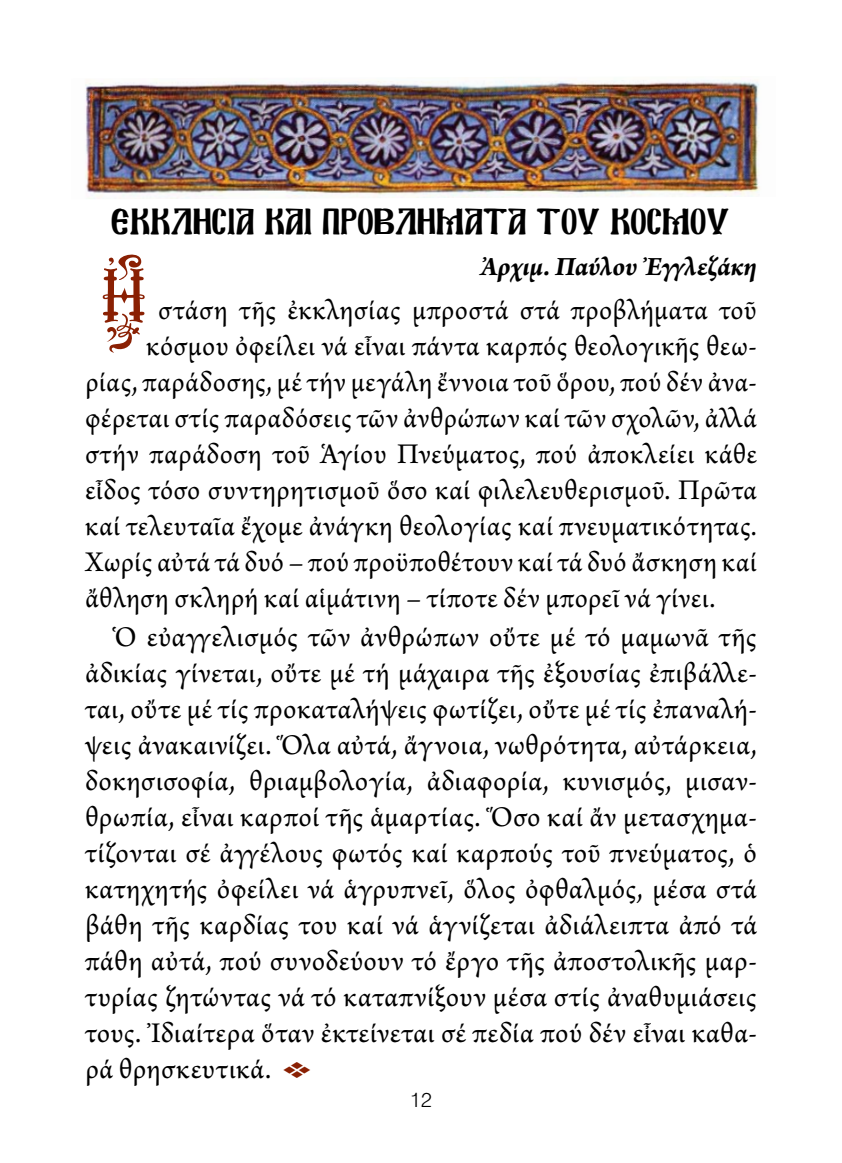
<style>
.page{position:relative;width:842px;height:1163px;background:#fff}
.page>*{position:absolute;margin:0;border:0;box-sizing:border-box;transform-origin:0 0}
.t1{font:100px "Mg Konstantinos";color:#8a2003}
.t2{font:32px "Mg Ekklisia Normal";color:#000}
.t3{font:30px/36px "Arno Pro";letter-spacing:.02em;color:#000;text-align:justify}
.t4{font:italic 700 28px "Arno Pro";letter-spacing:-.005em;color:#000}
.t5{font:300 20px "UB Helvetica";color:#000}
.s1{font-family:"Type Embellishments One Let Plain";font-size:24px;color:#8a2003}
</style>
<div class="page">
<img style="left:85px;top:79px;width:675px;height:120px">
<p class="t2" style="left:112px;top:208px;width:619px">EKKLHSIA KAI ¶ROBLHMATA TOY KOSMOY</p>
<h1 class="t1" style="left:103px;top:253px;width:48px">H</h1>
<p class="t4" style="left:481px;top:250px;width:278px">Ἀρχιμ. Παύλου Ἐγγλεζάκη</p>
<p class="t3" style="left:158px;top:293px;width:600px">στάση τῆς ἐκκλησίας μπροστά στά προβλήματα τοῦ</p>
<p class="t3" style="left:146px;top:329px;width:612px">κόσμου ὀφείλει νά εἶναι πάντα καρπός θεολογικῆς θεω-</p>
<p class="t3" style="left:85px;top:365px;width:673px">ρίας, παράδοσης, μέ τήν μεγάλη ἔννοια τοῦ ὅρου, πού δέν ἀνα-</p>
<p class="t3" style="left:85px;top:401px;width:673px">φέρεται στίς παραδόσεις τῶν ἀνθρώπων καί τῶν σχολῶν, ἀλλά</p>
<p class="t3" style="left:85px;top:437px;width:673px">στήν παράδοση τοῦ Ἁγίου Πνεύματος, πού ἀποκλείει κάθε</p>
<p class="t3" style="left:85px;top:473px;width:673px">εἶδος τόσο συντηρητισμοῦ ὅσο καί φιλελευθερισμοῦ. Πρῶτα</p>
<p class="t3" style="left:85px;top:509px;width:673px">καί τελευταῖα ἔχομε ἀνάγκη θεολογίας καί πνευματικότητας.</p>
<p class="t3" style="left:85px;top:545px;width:673px">Χωρίς αὐτά τά δυό – πού προϋποθέτουν καί τά δυό ἄσκηση καί</p>
<p class="t3" style="left:85px;top:581px;width:632px">ἄθληση σκληρή καί αἱμάτινη – τίποτε δέν μπορεῖ νά γίνει.</p>
<p class="t3" style="left:85px;top:620px;width:673px;text-indent:28px">Ὁ εὐαγγελισμός τῶν ἀνθρώπων οὔτε μέ τό μαμωνᾶ τῆς ἀδικίας γίνεται, οὔτε μέ τή μάχαιρα τῆς ἐξουσίας ἐπιβάλλε&shy;ται, οὔτε μέ τίς προκαταλήψεις φωτίζει, οὔτε μέ τίς ἐπαναλή&shy;ψεις ἀνακαινίζει. Ὅλα αὐτά, ἄγνοια, νωθρότητα, αὐτάρκεια, δοκησισοφία, θριαμβολογία, ἀδιαφορία, κυνισμός, μισαν&shy;θρωπία, εἶναι καρποί τῆς ἁμαρτίας. Ὅσο καί ἄν μετασχημα&shy;τίζονται σέ ἀγγέλους φωτός καί καρπούς τοῦ πνεύματος, ὁ κατηχητής ὀφείλει νά ἁγρυπνεῖ, ὅλος ὀφθαλμός, μέσα στά βάθη τῆς καρδίας του καί νά ἁγνίζεται ἀδιάλειπτα ἀπό τά πάθη αὐτά, πού συνοδεύουν τό ἔργο τῆς ἀποστολικῆς μαρ&shy;τυρίας ζητώντας νά τό καταπνίξουν μέσα στίς ἀναθυμιάσεις τους. Ἰδιαίτερα ὅταν ἐκτείνεται σέ πεδία πού δέν εἶναι καθα&shy;ρά θρησκευτικά. <span class="s1">E</span></p>
<p class="t5" style="left:410px;top:1087px;width:23px">12</p>
</div>
